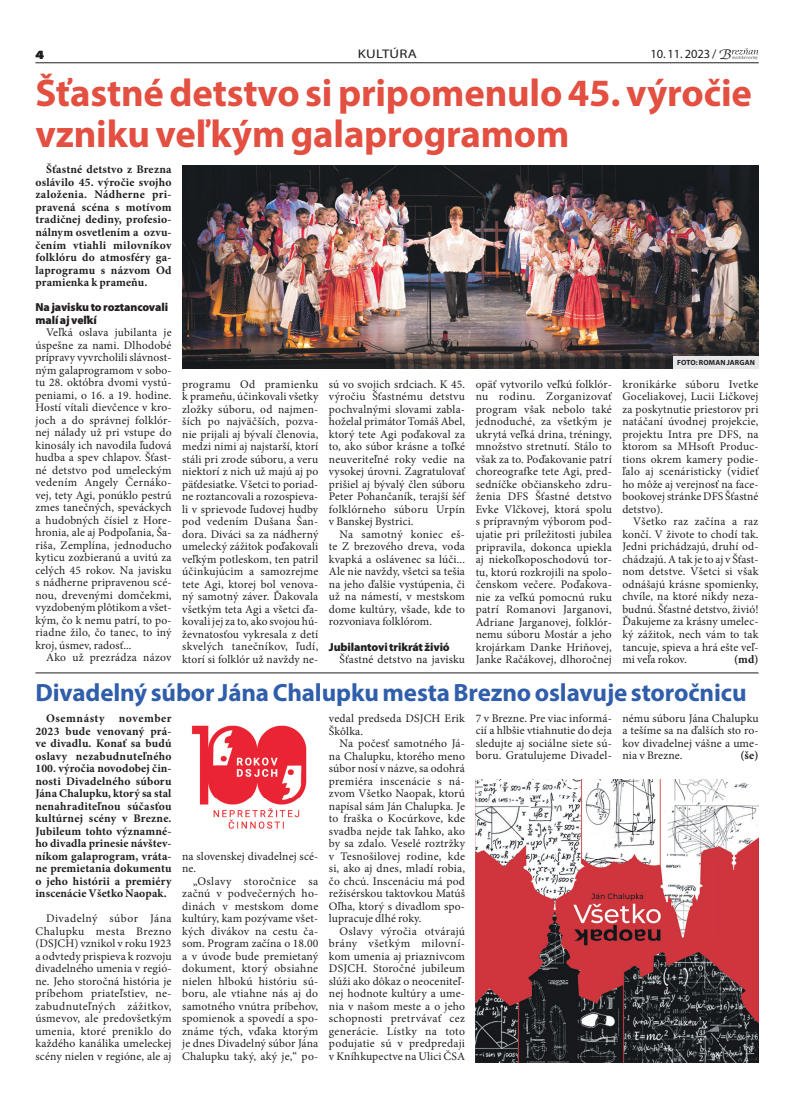
<style>
.page{position:relative;width:794px;height:1110px;background:#fff}
.page>*{position:absolute;margin:0;border:0;box-sizing:border-box;transform-origin:0 0}
.t1{font:700 38.75px/41.2px "Myriad Pro";letter-spacing:-.005em;color:#e34f41}
.t2{font:700 25px "Myriad Pro";letter-spacing:-.005em;color:#305eab}
.t3{font:12.5px "Myriad Pro";letter-spacing:-.005em;color:#231f20}
.t4{font:12.5px "Myriad Pro";letter-spacing:.015em;color:#231f20;scale:1.19 1}
.t5{font:900 12.5px "Myriad Pro";color:#231f20;scale:1.19 1}
.t6{font:11.62px/12.5px "Minion Pro";letter-spacing:.01em;color:#231f20;text-align:justify}
.t7{font:700 11.62px/12.5px "Minion Pro";letter-spacing:.015em;color:#231f20;text-align:justify}
.t8{font:900 11.62px/12.5px "Myriad Pro";letter-spacing:-.01em;color:#231f20}
.t9{font:700 7.5px "Myriad Pro";letter-spacing:.015em;color:#231f20}
.s1{font-family:"Cerigo Swa Itc TEE";font-style:italic;font-size:13.38px;color:#fff}
</style>
<div class="page">
<hr style="left:35px;top:63px;width:723px;height:1px;background:#231f20">
<svg style="left:732px;top:48px;width:26px;height:12px"></svg>
<img style="left:182px;top:165px;width:576px;height:204px">
<img style="left:191px;top:725px;width:116px;height:104px">
<img style="left:476px;top:779px;width:282px;height:282px">
<hr style="left:35px;top:672px;width:723px;height:1px;background:#231f20">
<div style="left:673px;top:356px;width:85px;height:13px;background:#e6e7e9"></div>
<p class="t5" style="left:35px;top:48px;width:9px">4</p>
<p class="t4" style="left:358px;top:46px;width:51px">KULTÚRA</p>
<h1 class="t1" style="left:35px;top:71px;width:718px">Šťastné detstvo si pripomenulo 45. výročie vzniku veľkým galaprogramom</h1>
<p class="t3" style="left:650px;top:46px;width:83px">10. 11. 2023 / <span class="s1">B</span></p>
<p class="t7" style="left:35px;top:163px;width:138px;text-indent:11px">Šťastné detstvo z Brezna oslávilo 45. výročie svojho založenia. Nádherne pri&shy;pravená scéna s motívom tradičnej dediny, profesio&shy;nálnym osvetlením a ozvu&shy;čením vtiahli milovníkov folklóru do atmosféry ga&shy;laprogramu s názvom Od pramienka k prameňu.</p>
<p class="t8" style="left:35px;top:301px;width:134px">Na javisku to roztancovali malí aj veľkí</p>
<p class="t6" style="left:35px;top:326px;width:138px;text-indent:11px">Veľká oslava jubilanta je úspešne za nami. Dlhodobé prípravy vyvrcholili slávnost&shy;ným galaprogramom v sobo&shy;tu 28. októbra dvomi vystú&shy;peniami, o 16. a 19. hodine.<br>Hostí vítali dievčence v kro&shy;joch a do správnej folklór&shy;nej nálady už pri vstupe do kinosály ich navodila ľudová hudba a spev chlapov. Šťast&shy;né detstvo pod umeleckým vedením Angely Černáko&shy;vej, tety Agi, ponúklo pestrú zmes tanečných, speváckych a hudobných čísiel z Hore&shy;hronia, ale aj Podpoľania, Ša&shy;riša, Zemplína, jednoducho kyticu zozbieranú a uvitú za celých 45 rokov. Na javisku s nádherne pripravenou scé&shy;nou, drevenými domčekmi, vyzdobeným plôtikom a všet&shy;kým, čo k nemu patrí, to po&shy;riadne žilo, čo tanec, to iný kroj, úsmev, radosť...</p>
<p class="t6" style="left:46px;top:651px;width:127px">Ako už prezrádza názov</p>
<p class="t6" style="left:182px;top:378px;width:138px">programu Od pramienku k prameňu, účinkovali všetky zložky súboru, od najmen&shy;ších po najväčších, pozva&shy;nie prijali aj bývalí členovia, medzi nimi aj najstarší, ktorí stáli pri zrode súboru, a veru niektorí z nich už majú aj po päťdesiatke. Všetci to poriad&shy;ne roztancovali a rozospieva&shy;li v sprievode ľudovej hudby pod vedením Dušana Šan&shy;dora. Diváci sa za nádherný umelecký zážitok poďakovali veľkým potleskom, ten patril účinkujúcim a samozrejme tete Agi, ktorej bol venova&shy;ný samotný záver. Ďakovala všetkým teta Agi a všetci ďa&shy;kovali jej za to, ako svojou hú&shy;ževnatosťou vykresala z detí skvelých tanečníkov, ľudí, ktorí si folklór už navždy ne-</p>
<p class="t6" style="left:329px;top:378px;width:138px">sú vo svojich srdciach. K 45. výročiu Šťastnému detstvu pochvalnými slovami zabla&shy;hoželal primátor Tomáš Abel, ktorý tete Agi poďakoval za to, ako súbor krásne a toľké neuveriteľné roky vedie na vysokej úrovni. Zagratulovať prišiel aj bývalý člen súboru Peter Pohančaník, terajší šéf folklórneho súboru Urpín v Banskej Bystrici.</p>
<p class="t6" style="left:329px;top:527px;width:138px;text-indent:11px">Na samotný koniec eš&shy;te Z brezového dreva, voda kvapká a oslávenec sa lúči...<br>Ale nie navždy, všetci sa tešia na jeho ďalšie vystúpenia, či už na námestí, v mestskom dome kultúry, všade, kde to rozvoniava folklórom.</p>
<p class="t8" style="left:329px;top:640px;width:122px">Jubilantovi trikrát živió</p>
<p class="t6" style="left:339px;top:653px;width:127px">Šťastné detstvo na javisku</p>
<p class="t9" style="left:677px;top:358px;width:79px">FOTO: ROMAN JARGAN</p>
<p class="t6" style="left:476px;top:378px;width:138px">opäť vytvorilo veľkú folklór&shy;nu rodinu. Zorganizovať program však nebolo také jednoduché, za všetkým je ukrytá veľká drina, tréningy, množstvo stretnutí. Stálo to však za to. Poďakovanie patrí choreografke tete Agi, pred&shy;sedníčke občianskeho zdru&shy;ženia DFS Šťastné detstvo Evke Vlčkovej, ktorá spolu s prípravným výborom pod&shy;ujatie pri príležitosti jubilea pripravila, dokonca upiekla aj niekoľkoposchodovú tor&shy;tu, ktorú rozkrojili na spolo&shy;čenskom večere. Poďakova&shy;nie za veľkú pomocnú ruku patrí Romanovi Jarganovi, Adriane Jarganovej, folklór&shy;nemu súboru Mostár a jeho krojárkam Danke Hriňovej, Janke Račákovej, dlhoročnej</p>
<p class="t6" style="left:622px;top:378px;width:138px">kronikárke súboru Ivetke Goceliakovej, Lucii Ličkovej za poskytnutie priestorov pri natáčaní úvodnej projekcie, projektu Intra pre DFS, na ktorom sa MHsoft Produc&shy;tions okrem kamery podie&shy;ľalo aj scenáristicky (vidieť ho môže aj verejnosť na face&shy;bookovej stránke DFS Šťastné detstvo).</p>
<p class="t6" style="left:622px;top:515px;width:138px;text-indent:11px">Všetko raz začína a raz končí. V živote to chodí tak.<br>Jedni prichádzajú, druhí od&shy;chádzajú. A tak je to aj v Šťast&shy;nom detstve. Všetci si však odnášajú krásne spomienky, chvíle, na ktoré nikdy neza&shy;budnú. Šťastné detstvo, živió!<br>Ďakujeme za krásny umelec&shy;ký zážitok, nech vám to tak tancuje, spieva a hrá ešte veľ&shy;mi veľa rokov.</p>
<p class="t7" style="left:734px;top:652px;width:26px">(md)</p>
<h2 class="t2" style="left:35px;top:675px;width:712px">Divadelný súbor Jána Chalupku mesta Brezno oslavuje storočnicu</h2>
<p class="t7" style="left:35px;top:711px;width:138px;text-indent:11px">Osemnásty november 2023 bude venovaný prá&shy;ve divadlu. Konať sa budú oslavy nezabudnuteľného 100. výročia novodobej čin&shy;nosti Divadelného súboru Jána Chalupku, ktorý sa stal nenahraditeľnou súčasťou kultúrnej scény v Brezne.<br>Jubileum tohto významné&shy;ho divadla prinesie návštev&shy;níkom galaprogram, vráta&shy;ne premietania dokumentu o jeho histórii a premiéry inscenácie Všetko Naopak.</p>
<p class="t6" style="left:35px;top:912px;width:138px;text-indent:11px">Divadelný súbor Jána Chalupku mesta Brezno (DSJCH) vznikol v roku 1923 a odvtedy prispieva k rozvoju divadelného umenia v regió&shy;ne. Jeho storočná história je príbehom priateľstiev, ne&shy;zabudnuteľných zážitkov, úsmevov, ale predovšetkým umenia, ktoré preniklo do každého kanálika umeleckej scény nielen v regióne, ale aj</p>
<p class="t6" style="left:182px;top:849px;width:138px">na slovenskej divadelnej scé&shy;ne.</p>
<p class="t6" style="left:182px;top:874px;width:138px;text-indent:11px">„Oslavy storočnice sa začnú v podvečerných ho&shy;dinách v mestskom dome kultúry, kam pozývame všet&shy;kých divákov na cestu ča&shy;som. Program začína o 18.00 a v úvode bude premietaný dokument, ktorý obsiahne nielen hlbokú históriu sú&shy;boru, ale vtiahne nás aj do samotného vnútra príbehov, spomienok a spovedí a spo&shy;známe tých, vďaka ktorým je dnes Divadelný súbor Jána Chalupku taký, aký je,“ po-</p>
<p class="t6" style="left:329px;top:712px;width:138px">vedal predseda DSJCH Erik<br>Škôlka.</p>
<p class="t6" style="left:329px;top:737px;width:138px;text-indent:11px">Na počesť samotného Já&shy;na Chalupku, ktorého meno súbor nosí v názve, sa odohrá premiéra inscenácie s ná&shy;zvom Všetko Naopak, ktorú napísal sám Ján Chalupka. Je to fraška o Kocúrkove, kde svadba nejde tak ľahko, ako by sa zdalo. Veselé roztržky v Tesnošilovej rodine, kde si, ako aj dnes, mladí robia, čo chcú. Inscenáciu má pod režisérskou taktovkou Matúš Oľha, ktorý s divadlom spo&shy;lupracuje dlhé roky.</p>
<p class="t6" style="left:329px;top:924px;width:138px;text-indent:11px">Oslavy výročia otvárajú brány všetkým milovní&shy;kom umenia aj priaznivcom DSJCH. Storočné jubileum slúži ako dôkaz o neoceniteľ&shy;nej hodnote kultúry a ume&shy;nia v našom meste a o jeho schopnosti pretrvávať cez generácie. Lístky na toto podujatie sú v predpredaji v Kníhkupectve na Ulici ČSA</p>
<p class="t6" style="left:476px;top:711px;width:138px">7 v Brezne. Pre viac informá&shy;cií a hlbšie vtiahnutie do deja sledujte aj sociálne siete sú&shy;boru. Gratulujeme Divadel-</p>
<p class="t6" style="left:622px;top:711px;width:138px">nému súboru Jána Chalupku a tešíme sa na ďalších sto ro&shy;kov divadelnej vášne a ume&shy;nia v Brezne.</p>
<p class="t7" style="left:740px;top:749px;width:20px">(še)</p>
</div>
